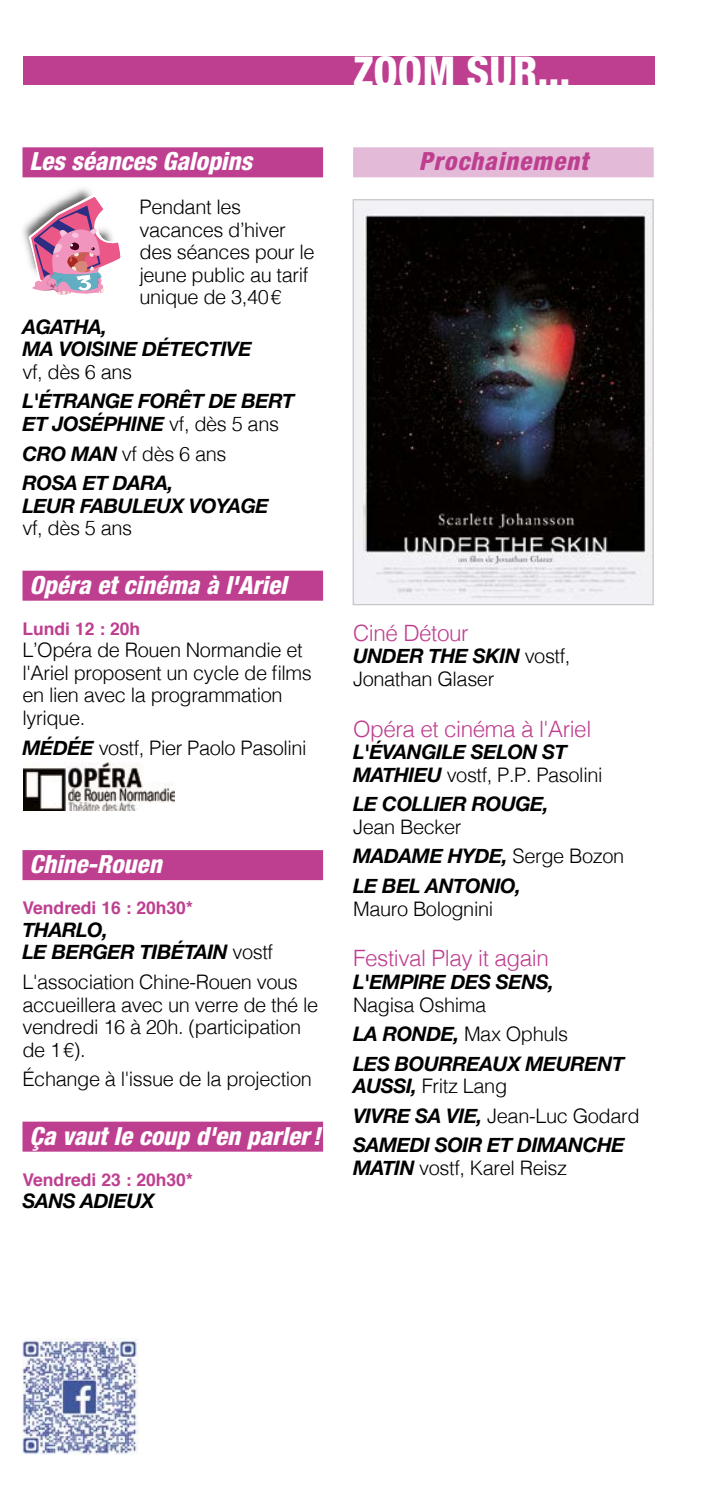
<style>
.page{position:relative;width:709px;height:1489px;background:#fff}
.page>*{position:absolute;margin:0;border:0;box-sizing:border-box;transform-origin:0 0}
.t1{font:800 condensed 42.5px "Helvetica Neue";color:#fff}
.t2{font:italic 800 condensed 25px "Helvetica Neue";color:#fff}
.t3{font:italic 800 condensed 25px "Helvetica Neue";letter-spacing:.04em;color:#be3e8f}
.t4{font:300 22.5px "Helvetica";letter-spacing:-.02em;color:#be3e8f}
.t5{font:300 20px/22.5px "Helvetica";letter-spacing:-.02em;color:#000}
.t6{font:italic 700 20px/22.5px "Helvetica Neue";letter-spacing:-.02em;color:#000}
.t7{font:700 17.5px "Helvetica";color:#be3e8f}
.s1{font-family:"Helvetica";font-weight:300;font-style:normal}
.s2{font-family:"Helvetica Neue";font-weight:700;font-style:italic}
</style>
<div class="page">
<div style="left:24px;top:56px;width:631px;height:29px;background:#be3e8f"></div>
<img style="left:23px;top:188px;width:68px;height:71px">
<svg style="left:29px;top:193px;width:92px;height:102px"></svg>
<img style="left:22px;top:1338px;width:116px;height:115px">
<div style="left:22px;top:147px;width:301px;height:30px;background:#be3e8f"></div>
<div style="left:22px;top:570px;width:301px;height:30px;background:#be3e8f"></div>
<div style="left:22px;top:850px;width:301px;height:30px;background:#be3e8f"></div>
<div style="left:22px;top:1121px;width:301px;height:30px;background:#be3e8f"></div>
<div style="left:353px;top:147px;width:300px;height:30px;background:#e3bad8"></div>
<img style="left:354px;top:201px;width:297px;height:402px">
<div style="left:352px;top:199px;width:301px;height:406px;border:1px solid #c6c6c6"></div>
<img style="left:24px;top:762px;width:150px;height:48px">
<p class="t2" style="left:30px;top:146px;width:224px">Les séances Galopins</p>
<p class="t5" style="left:139px;top:194px;width:177px">Pendant les vacances d’hiver des séances pour le jeune public au tarif unique de 3,40€</p>
<p class="t6" style="left:22px;top:315px;width:231px">AGATHA,<br>MA VOISINE DÉTECTIVE</p>
<p class="t5" style="left:22px;top:359px;width:111px">vf, dès 6 ans</p>
<p class="t6" style="left:22px;top:389px;width:273px">L'ÉTRANGE FORÊT DE BERT<br>ET JOSÉPHINE <span class="s1">vf, dès 5 ans</span></p>
<p class="t5" style="left:22px;top:441px;width:206px"><span class="s2">CRO MAN</span> vf dès 6 ans</p>
<p class="t6" style="left:22px;top:471px;width:248px">ROSA ET DARA,<br>LEUR FABULEUX VOYAGE</p>
<p class="t5" style="left:22px;top:515px;width:111px">vf, dès 5 ans</p>
<p class="t2" style="left:30px;top:569px;width:258px">Opéra et cinéma à l'Ariel</p>
<p class="t7" style="left:22px;top:614px;width:119px">Lundi 12 : 20h</p>
<p class="t5" style="left:22px;top:637px;width:291px">L’Opéra de Rouen Normandie et l'Ariel proposent un cycle de films en lien avec la programmation lyrique.</p>
<p class="t5" style="left:22px;top:734px;width:286px"><span class="s2">MÉDÉE</span> vostf, Pier Paolo Pasolini</p>
<p class="t2" style="left:30px;top:848px;width:134px">Chine-Rouen</p>
<p class="t7" style="left:22px;top:894px;width:172px">Vendredi 16 : 20h30*</p>
<p class="t6" style="left:22px;top:918px;width:252px">THARLO,<br>LE BERGER TIBÉTAIN <span class="s1">vostf</span></p>
<p class="t5" style="left:22px;top:969px;width:297px">L'association Chine-Rouen vous accueillera avec un verre de thé le vendredi 16 à 20h. (participation de 1€).</p>
<p class="t5" style="left:22px;top:1066px;width:291px">Échange à l'issue de la projection</p>
<p class="t2" style="left:30px;top:1120px;width:293px">Ça vaut le coup d'en parler!</p>
<p class="t7" style="left:22px;top:1165px;width:172px">Vendredi 23 : 20h30*</p>
<p class="t6" style="left:22px;top:1189px;width:133px">SANS ADIEUX</p>
<h1 class="t1" style="left:353px;top:46px;width:219px">ZOOM SUR...</h1>
<p class="t3" style="left:419px;top:146px;width:171px">Prochainement</p>
<p class="t4" style="left:353px;top:613px;width:117px">Ciné Détour</p>
<p class="t6" style="left:353px;top:644px;width:219px">UNDER THE SKIN <span class="s1">vostf,</span></p>
<p class="t5" style="left:353px;top:666px;width:143px">Jonathan Glaser</p>
<p class="t4" style="left:353px;top:709px;width:240px">Opéra et cinéma à l'Ariel</p>
<p class="t6" style="left:353px;top:740px;width:215px">L'ÉVANGILE SELON ST</p>
<p class="t5" style="left:353px;top:762px;width:251px"><span class="s2">MATHIEU</span> vostf, P.P. Pasolini</p>
<p class="t6" style="left:353px;top:792px;width:197px">LE COLLIER ROUGE,</p>
<p class="t5" style="left:353px;top:814px;width:110px">Jean Becker</p>
<p class="t6" style="left:353px;top:841px;width:272px;line-height:29.5px">MADAME HYDE, <span class="s1">Serge Bozon<br></span>LE BEL ANTONIO,</p>
<p class="t5" style="left:353px;top:895px;width:142px">Mauro Bolognini</p>
<p class="t4" style="left:353px;top:939px;width:197px">Festival Play it again</p>
<p class="t6" style="left:353px;top:970px;width:202px">L'EMPIRE DES SENS,</p>
<p class="t5" style="left:353px;top:988px;width:217px;line-height:29.5px">Nagisa Oshima<br><span class="s2">LA RONDE,</span> Max Ophuls</p>
<p class="t6" style="left:353px;top:1051px;width:273px">LES BOURREAUX MEURENT</p>
<p class="t5" style="left:353px;top:1069px;width:288px;line-height:29.5px"><span class="s2">AUSSI,</span> Fritz Lang<br><span class="s2">VIVRE SA VIE,</span> Jean-Luc Godard</p>
<p class="t6" style="left:353px;top:1133px;width:273px">SAMEDI SOIR ET DIMANCHE</p>
<p class="t5" style="left:353px;top:1155px;width:215px"><span class="s2">MATIN</span> vostf, Karel Reisz</p>
</div>
